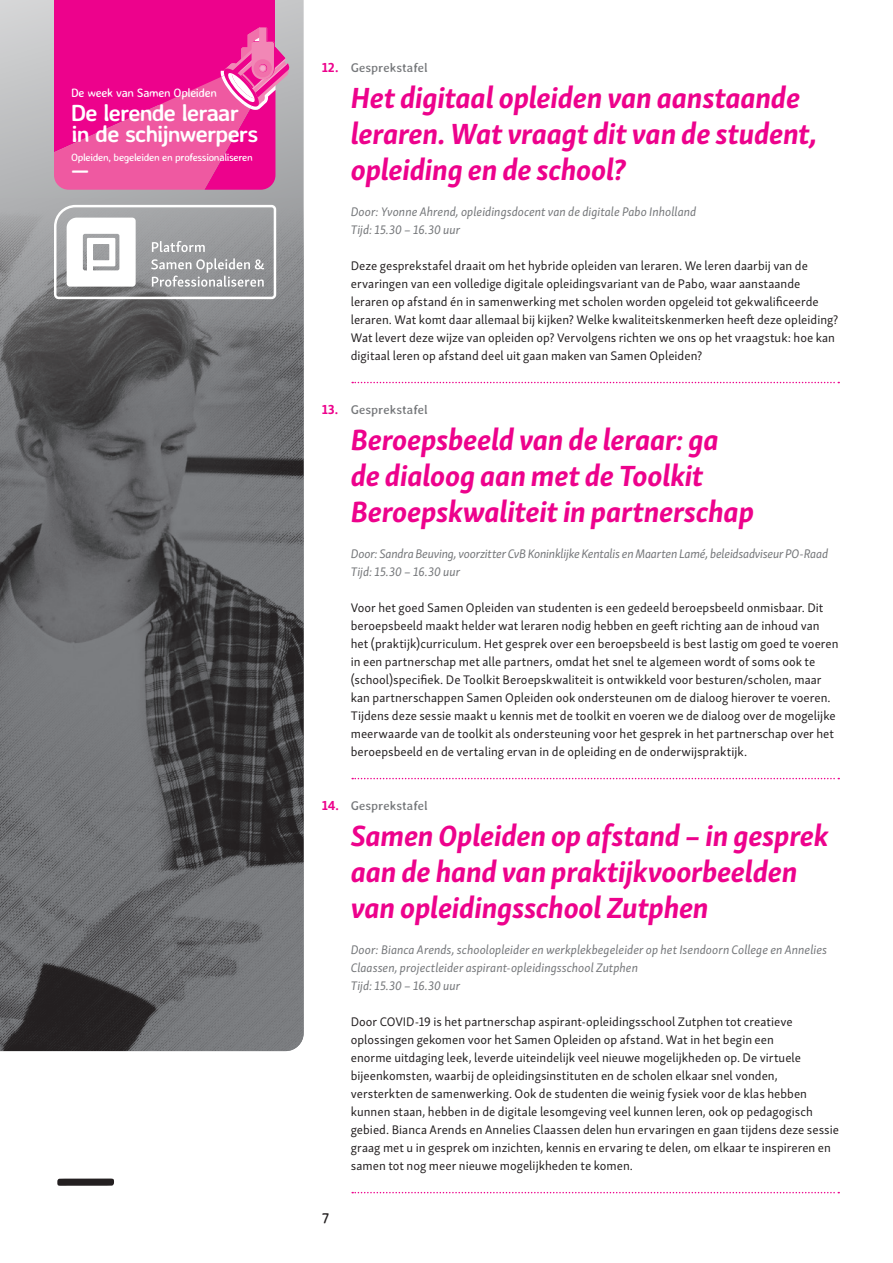
<style>
.page{position:relative;width:893px;height:1263px;background:#fff}
.page>*{position:absolute;margin:0;border:0;box-sizing:border-box;transform-origin:0 0}
.hfst_titel{font:700 78.75px "Averia Libre";color:#231f20}
.par{font:italic 700 30px/36px "Skolar Sans Latn";letter-spacing:-.01em;color:#ed028c}
.t1{font:700 23.25px/21.1px "Averia Sans Libre";letter-spacing:-.04em;color:#fff}
.t2{font:15px "Averia Libre";color:#231f20}
.par-2{font:12.75px/18px "Skolar Sans Latn";letter-spacing:.005em;color:#231f20}
.par-3{font:italic 12.75px/18px "Skolar Sans Latn";color:#76787b}
.par-4{font:italic 12.75px/18px "Skolar Sans Latn";letter-spacing:-.02em;color:#76787b}
.par-5{font:12.75px "Averia Libre";letter-spacing:-.005em;color:#76787b}
.t3{font:12.15px "Averia Sans Libre";letter-spacing:-.035em;color:#fff}
.t4{font:10.5px "Averia Sans Libre";letter-spacing:-.035em;color:#fff}
.s1{font-family:"Skolar Sans Latn";font-weight:700;font-size:13.5px;color:#ed028c}
</style>
<div class="page">
<svg style="left:0;top:0;width:304px;height:198px;background:#bdbebf"></svg>
<img style="left:0;top:198px;width:304px;height:853px">
<svg style="left:54px;top:205px;width:222px;height:94px"></svg>
<svg style="left:352px;top:382px;width:487px;height:1px"></svg>
<svg style="left:352px;top:778px;width:487px;height:1px"></svg>
<svg style="left:352px;top:1192px;width:487px;height:1px"></svg>
<div style="left:54px;top:0;width:221px;height:105px;background:#ed028c"></div>
<svg style="left:54px;top:28px;width:236px;height:162px"></svg>
<div style="left:259px;top:28px;width:7px;height:28px;background:#f287b6"></div>
<p class="t3" style="left:71px;top:86px;width:148px">De week van Samen Opleiden</p>
<p class="t1" style="left:71px;top:101px;width:189px">De lerende leraar in de schijnwerpers</p>
<p class="t4" style="left:71px;top:151px;width:183px">Opleiden, begeleiden en professionaliseren</p>
<p class="t1" style="left:71px;top:158px;width:20px">—</p>
<p class="hfst_titel" style="left:54px;top:1130px;width:65px">—</p>
<p class="par-5" style="left:322px;top:60px;width:108px"><span class="s1">12.</span> Gesprekstafel</p>
<p class="par" style="left:351px;top:77px;width:468px">Het digitaal opleiden van aanstaande leraren. Wat vraagt dit van de student, opleiding en de school?</p>
<p class="par-3" style="left:351px;top:202px;width:347px">Door: Yvonne Ahrend, opleidingsdocent van de digitale Pabo Inholland<br>Tijd: 15.30 – 16.30 uur</p>
<p class="par-2" style="left:351px;top:256px;width:489px">Deze gesprekstafel draait om het hybride opleiden van leraren. We leren daarbij van de ervaringen van een volledige digitale opleidingsvariant van de Pabo, waar aanstaande leraren op afstand én in samenwerking met scholen worden opgeleid tot gekwalificeerde leraren. Wat komt daar allemaal bij kijken? Welke kwaliteitskenmerken heeft deze opleiding?<br>Wat levert deze wijze van opleiden op? Vervolgens richten we ons op het vraagstuk: hoe kan digitaal leren op afstand deel uit gaan maken van Samen Opleiden?</p>
<p class="par-5" style="left:322px;top:402px;width:108px"><span class="s1">13.</span> Gesprekstafel</p>
<p class="par" style="left:351px;top:419px;width:405px">Beroepsbeeld van de leraar: ga de dialoog aan met de Toolkit<br>Beroepskwaliteit in partnerschap</p>
<p class="par-4" style="left:351px;top:544px;width:479px">Door: Sandra Beuving, voorzitter CvB Koninklijke Kentalis en Maarten Lamé, beleidsadviseur PO-Raad<br>Tijd: 15.30 – 16.30 uur</p>
<p class="par-2" style="left:351px;top:598px;width:489px">Voor het goed Samen Opleiden van studenten is een gedeeld beroepsbeeld onmisbaar. Dit beroepsbeeld maakt helder wat leraren nodig hebben en geeft richting aan de inhoud van het (praktijk)curriculum. Het gesprek over een beroepsbeeld is best lastig om goed te voeren in een partnerschap met alle partners, omdat het snel te algemeen wordt of soms ook te (school)specifiek. De Toolkit Beroepskwaliteit is ontwikkeld voor besturen/scholen, maar kan partnerschappen Samen Opleiden ook ondersteunen om de dialoog hierover te voeren.<br>Tijdens deze sessie maakt u kennis met de toolkit en voeren we de dialoog over de mogelijke meerwaarde van de toolkit als ondersteuning voor het gesprek in het partnerschap over het beroepsbeeld en de vertaling ervan in de opleiding en de onderwijspraktijk.</p>
<p class="par-5" style="left:322px;top:798px;width:108px"><span class="s1">14.</span> Gesprekstafel</p>
<p class="par" style="left:351px;top:815px;width:479px">Samen Opleiden op afstand – in gesprek aan de hand van praktijkvoorbeelden van opleidingsschool Zutphen</p>
<p class="par-3" style="left:351px;top:940px;width:478px">Door: Bianca Arends, schoolopleider en werkplekbegeleider op het Isendoorn College en Annelies<br>Claassen, projectleider aspirant-opleidingsschool Zutphen<br>Tijd: 15.30 – 16.30 uur</p>
<p class="par-2" style="left:351px;top:1012px;width:490px">Door COVID-19 is het partnerschap aspirant-opleidingsschool Zutphen tot creatieve oplossingen gekomen voor het Samen Opleiden op afstand. Wat in het begin een<br>enorme uitdaging leek, leverde uiteindelijk veel nieuwe mogelijkheden op. De virtuele bijeenkomsten, waarbij de opleidingsinstituten en de scholen elkaar snel vonden, versterkten de samenwerking. Ook de studenten die weinig fysiek voor de klas hebben kunnen staan, hebben in de digitale lesomgeving veel kunnen leren, ook op pedagogisch gebied. Bianca Arends en Annelies Claassen delen hun ervaringen en gaan tijdens deze sessie graag met u in gesprek om inzichten, kennis en ervaring te delen, om elkaar te inspireren en samen tot nog meer nieuwe mogelijkheden te komen.</p>
<p class="t2" style="left:322px;top:1209px;width:9px">7</p>
</div>
